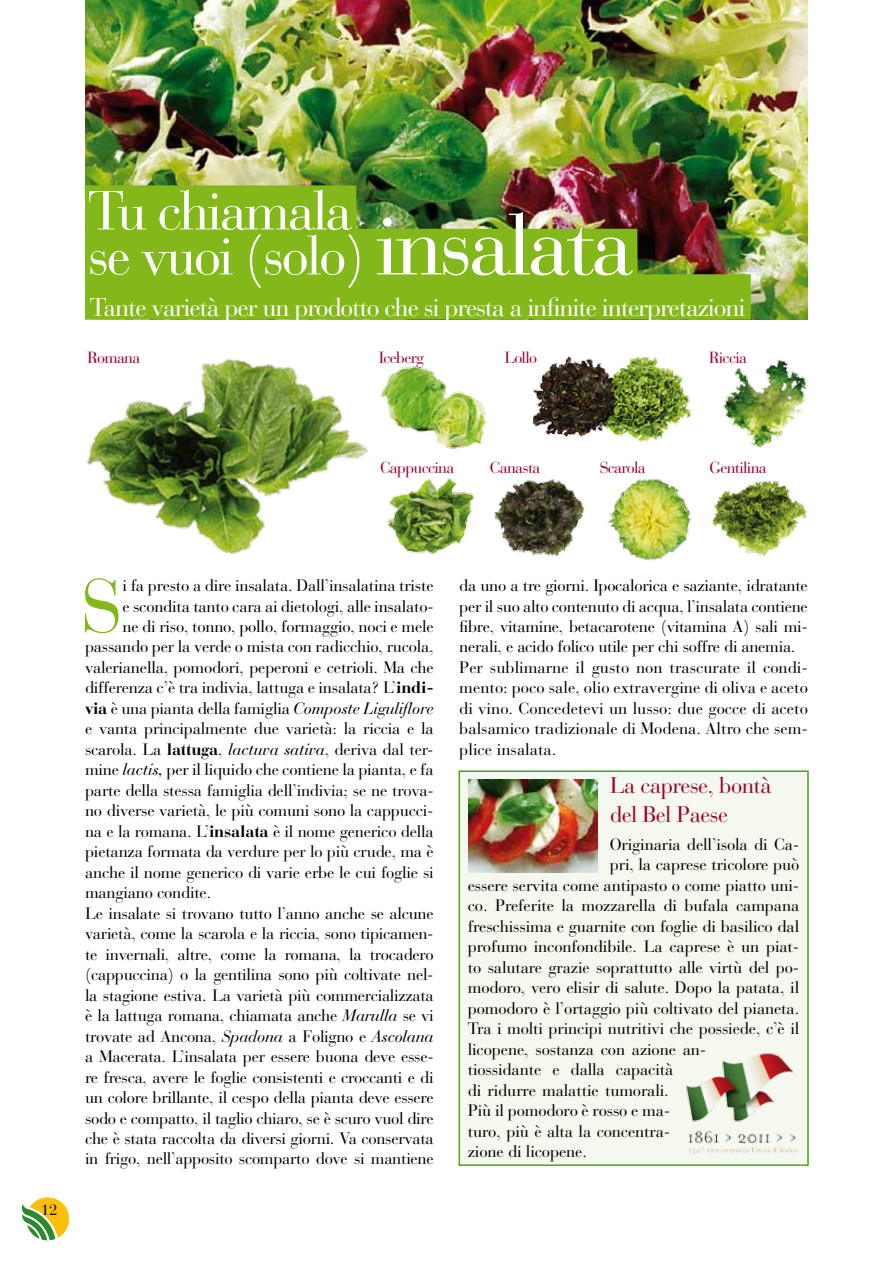
<style>
.page{position:relative;width:893px;height:1263px;background:#fff}
.page>*{position:absolute;margin:0;border:0;box-sizing:border-box;transform-origin:0 0}
.t1{font:74.7px "Bauer Bodoni";color:#83b81a}
.t2{font:54.6px/45px "Bauer Bodoni";letter-spacing:-.045em;color:#fff}
.t3{font:25.5px "Bauer Bodoni";letter-spacing:-.045em;color:#fff}
.t4{font:22.5px/28.5px "Bauer Bodoni";letter-spacing:-.025em;color:#99042f}
.t5{font:16.5px/20.5px "Bauer Bodoni";letter-spacing:-.015em;color:#000}
.t6{font:16.05px "Bauer Bodoni";letter-spacing:-.045em;color:#99042f}
.t7{font:15px "Bauer Bodoni";color:#000}
.s1{font-size:85.5px}
.s2{font-weight:700}
.s3{font-style:italic}
</style>
<div class="page">
<img style="left:85px;top:0;width:723px;height:320px">
<svg style="left:21px;top:1197px;width:49px;height:43px"></svg>
<div style="left:459px;top:770px;width:350px;height:395px;background:#f4f8ee"></div>
<div style="left:459px;top:770px;width:350px;height:396px;border:2px solid #51a025"></div>
<img style="left:685px;top:1053px;width:112px;height:102px">
<img style="left:469px;top:780px;width:128px;height:92px">
<img style="left:85px;top:185px;width:666px;height:135px">
<img style="left:393px;top:366px;width:93px;height:83px">
<img style="left:723px;top:359px;width:84px;height:89px">
<img style="left:712px;top:480px;width:95px;height:76px">
<img style="left:393px;top:478px;width:82px;height:77px">
<img style="left:494px;top:479px;width:91px;height:78px">
<img style="left:607px;top:479px;width:85px;height:82px">
<img style="left:534px;top:356px;width:158px;height:86px">
<img style="left:85px;top:298px;width:308px;height:256px">
<h2 class="t2" style="left:88px;top:189px;width:547px">Tu chiamala<br>se vuoi (solo) <span class="s1">insalata</span></h2>
<h3 class="t3" style="left:90px;top:292px;width:657px">Tante varietà per un prodotto che si presta a infinite interpretazioni</h3>
<p class="t6" style="left:87px;top:348px;width:55px">Romana</p>
<p class="t6" style="left:379px;top:348px;width:47px">Iceberg</p>
<p class="t6" style="left:709px;top:348px;width:40px">Riccia</p>
<p class="t6" style="left:504px;top:348px;width:34px">Lollo</p>
<p class="t6" style="left:380px;top:458px;width:76px">Cappuccina</p>
<p class="t6" style="left:490px;top:458px;width:52px">Canasta</p>
<p class="t6" style="left:600px;top:458px;width:48px">Scarola</p>
<p class="t6" style="left:709px;top:458px;width:59px">Gentilina</p>
<p class="t7" style="left:41px;top:1201px;width:18px">12</p>
<h1 class="t1" style="left:81px;top:562px;width:43px">S</h1>
<p class="t5" style="left:123px;top:575px;width:313px">i fa presto a dire insalata. Dall’insalatina triste</p>
<p class="t5" style="left:123px;top:596px;width:313px">e scondita tanto cara ai dietologi, alle insalato-</p>
<p class="t5" style="left:123px;top:616px;width:313px">ne di riso, tonno, pollo, formaggio, noci e mele</p>
<p class="t5" style="left:85px;top:637px;width:350px">passando per la verde o mista con radicchio, rucola,</p>
<p class="t5" style="left:85px;top:657px;width:350px">valerianella, pomodori, peperoni e cetrioli. Ma che</p>
<p class="t5" style="left:85px;top:678px;width:350px">differenza c’è tra indivia, lattuga e insalata? L’<span class="s2">indi-</span></p>
<p class="t5" style="left:85px;top:698px;width:350px"><span class="s2">via</span> è una pianta della famiglia <span class="s3">Composte Liguliflore</span></p>
<p class="t5" style="left:85px;top:719px;width:350px">e vanta principalmente due varietà: la riccia e la</p>
<p class="t5" style="left:85px;top:739px;width:350px">scarola. La <span class="s2">lattuga</span>, <span class="s3">lactuva sativa</span>, deriva dal ter-</p>
<p class="t5" style="left:85px;top:760px;width:350px">mine <span class="s3">lactis,</span> per il liquido che contiene la pianta, e fa</p>
<p class="t5" style="left:85px;top:780px;width:350px">parte della stessa famiglia dell’indivia; se ne trova-</p>
<p class="t5" style="left:85px;top:800px;width:350px">no diverse varietà, le più comuni sono la cappucci-</p>
<p class="t5" style="left:85px;top:821px;width:350px">na e la romana. L’<span class="s2">insalata</span> è il nome generico della</p>
<p class="t5" style="left:85px;top:841px;width:350px">pietanza formata da verdure per lo più crude, ma è</p>
<p class="t5" style="left:85px;top:862px;width:350px">anche il nome generico di varie erbe le cui foglie si</p>
<p class="t5" style="left:85px;top:882px;width:128px">mangiano condite.</p>
<p class="t5" style="left:85px;top:903px;width:350px">Le insalate si trovano tutto l’anno anche se alcune</p>
<p class="t5" style="left:85px;top:923px;width:350px">varietà, come la scarola e la riccia, sono tipicamen-</p>
<p class="t5" style="left:85px;top:944px;width:350px">te invernali, altre, come la romana, la trocadero</p>
<p class="t5" style="left:85px;top:964px;width:350px">(cappuccina) o la gentilina sono più coltivate nel-</p>
<p class="t5" style="left:85px;top:985px;width:350px">la stagione estiva. La varietà più commercializzata</p>
<p class="t5" style="left:85px;top:1005px;width:350px">è la lattuga romana, chiamata anche <span class="s3">Marulla</span> se vi</p>
<p class="t5" style="left:85px;top:1026px;width:350px">trovate ad Ancona, <span class="s3">Spadona</span> a Foligno e <span class="s3">Ascolana</span></p>
<p class="t5" style="left:85px;top:1046px;width:350px">a Macerata. L’insalata per essere buona deve esse-</p>
<p class="t5" style="left:85px;top:1067px;width:350px">re fresca, avere le foglie consistenti e croccanti e di</p>
<p class="t5" style="left:85px;top:1087px;width:350px">un colore brillante, il cespo della pianta deve essere</p>
<p class="t5" style="left:85px;top:1108px;width:350px">sodo e compatto, il taglio chiaro, se è scuro vuol dire</p>
<p class="t5" style="left:85px;top:1128px;width:350px">che è stata raccolta da diversi giorni. Va conservata</p>
<p class="t5" style="left:85px;top:1149px;width:350px">in frigo, nell’apposito scomparto dove si mantiene</p>
<p class="t5" style="left:459px;top:575px;width:350px">da uno a tre giorni. Ipocalorica e saziante, idratante per il suo alto contenuto di acqua, l’insalata contiene fibre, vitamine, betacarotene (vitamina A) sali mi&shy;nerali, e acido folico utile per chi soffre di anemia.<br>Per sublimarne il gusto non trascurate il condi&shy;mento: poco sale, olio extravergine di oliva e aceto di vino. Concedetevi un lusso: due gocce di aceto balsamico tradizionale di Modena. Altro che sem&shy;plice insalata.</p>
<h3 class="t4" style="left:610px;top:772px;width:164px">La caprese, bontà del Bel Paese</h3>
<p class="t5" style="left:610px;top:834px;width:191px">Originaria dell’isola di Ca-</p>
<p class="t5" style="left:610px;top:855px;width:191px">pri, la caprese tricolore può</p>
<p class="t5" style="left:468px;top:875px;width:333px">essere servita come antipasto o come piatto uni-</p>
<p class="t5" style="left:468px;top:896px;width:333px">co. Preferite la mozzarella di bufala campana</p>
<p class="t5" style="left:468px;top:916px;width:333px">freschissima e guarnite con foglie di basilico dal</p>
<p class="t5" style="left:468px;top:936px;width:333px">profumo inconfondibile. La caprese è un piat-</p>
<p class="t5" style="left:468px;top:957px;width:333px">to salutare grazie soprattutto alle virtù del po-</p>
<p class="t5" style="left:468px;top:977px;width:333px">modoro, vero elisir di salute. Dopo la patata, il</p>
<p class="t5" style="left:468px;top:998px;width:333px">pomodoro è l’ortaggio più coltivato del pianeta.</p>
<p class="t5" style="left:468px;top:1018px;width:333px">Tra i molti principi nutritivi che possiede, c’è il</p>
<p class="t5" style="left:468px;top:1039px;width:240px">licopene, sostanza con azione an-</p>
<p class="t5" style="left:468px;top:1059px;width:207px">tiossidante e dalla capacità</p>
<p class="t5" style="left:468px;top:1080px;width:203px">di ridurre malattie tumorali.</p>
<p class="t5" style="left:468px;top:1100px;width:204px">Più il pomodoro è rosso e ma-</p>
<p class="t5" style="left:468px;top:1121px;width:204px">turo, più è alta la concentra-</p>
<p class="t5" style="left:468px;top:1141px;width:121px">zione di licopene.</p>
</div>
